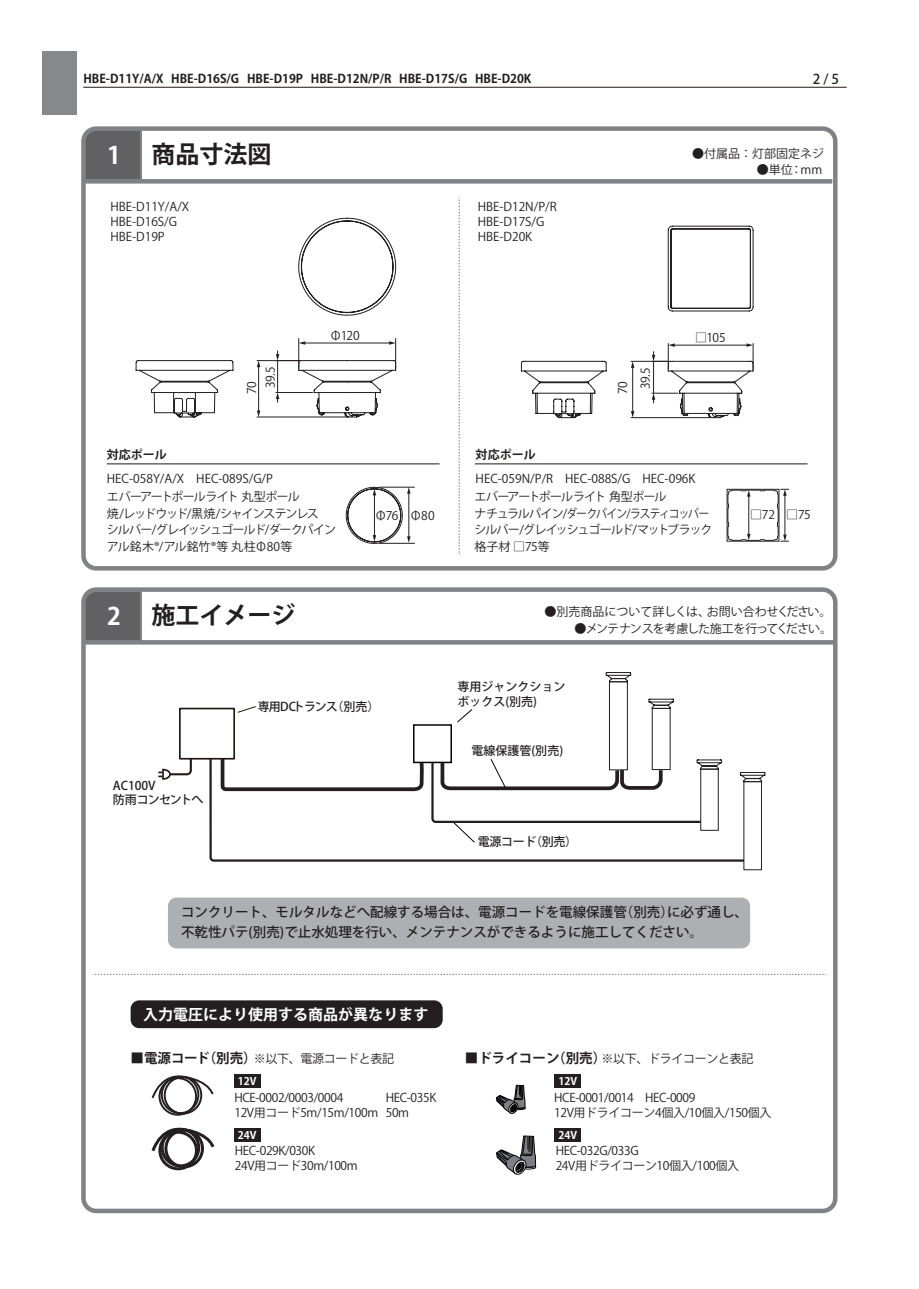
<style>
.page{position:relative;width:919px;height:1289px;background:#fff}
.page>*{position:absolute;margin:0;border:0;box-sizing:border-box;transform-origin:0 0}
.t1{font:700 24px "Koz Go Pro";color:#231f20}
.t2{font:700 24px "Koz Go Pro";color:#fff}
.t3{font:700 15px "Koz Go Pro";color:#fff}
.t4{font:500 13.5px/19.5px "Koz Go Pro";color:#231f20}
.t5{font:700 13.5px "Koz Go Pro";color:#231f20}
.t6{font:12px/14.4px "Koz Go Pro";letter-spacing:-.03em;color:#231f20}
.t7{font:12px/16.5px "Koz Go Pro";letter-spacing:-.075em;color:#231f20}
.t8{font:12px/15px "Koz Go Pro";color:#231f20}
.t9{font:700 12px "Koz Go Pro";color:#231f20}
.t10{font:500 12px/15px "Koz Go Pro";color:#231f20}
.t11{font:12px "Koz Go Pro";letter-spacing:-.08em;color:#231f20}
.t12{font:500 12px "Koz Go Pro";letter-spacing:-.08em;color:#231f20}
.t13{font:700 10.5px "Koz Go Pro";color:#fff}
</style>
<div class="page">
<div style="left:43px;top:51px;width:34px;height:63px;background:#86888b"></div>
<hr style="left:83px;top:87px;width:763px;height:1px;background:#211814">
<div style="left:86px;top:131px;width:56px;height:48px;background:#616164"></div>
<div style="left:81px;top:126px;width:756px;height:444px;border:4px solid #808285;border-radius:13px"></div>
<hr style="left:83px;top:179px;width:749px;height:4px;background:#808285">
<svg style="left:458px;top:197px;width:2px;height:358px"></svg>
<div style="left:652px;top:708px;width:18px;height:61px;border:1px solid #231f20"></div>
<div style="left:609px;top:681px;width:18px;height:89px;border:1px solid #231f20"></div>
<div style="left:86px;top:592px;width:56px;height:48px;background:#616164"></div>
<div style="left:81px;top:587px;width:756px;height:626px;border:4px solid #808285;border-radius:13px"></div>
<hr style="left:85px;top:640px;width:749px;height:4px;background:#808285">
<div style="left:168px;top:897px;width:582px;height:51px;background:#aeafb3;border-radius:9px"></div>
<div style="left:131px;top:1000px;width:311px;height:28px;background:#231f20;border-radius:9px"></div>
<svg style="left:93px;top:974px;width:733px;height:1px"></svg>
<div style="left:413px;top:724px;width:39px;height:39px;border:2px solid #060304"></div>
<svg style="left:457px;top:709px;width:15px;height:13px"></svg>
<svg style="left:208px;top:759px;width:538px;height:103px"></svg>
<svg style="left:158px;top:759px;width:35px;height:21px"></svg>
<div style="left:179px;top:707px;width:56px;height:52px;border:2px solid #211814"></div>
<svg style="left:237px;top:706px;width:19px;height:6px"></svg>
<svg style="left:495px;top:1084px;width:30px;height:30px"></svg>
<svg style="left:496px;top:1135px;width:40px;height:40px"></svg>
<div style="left:234px;top:1074px;width:26px;height:13px;background:#231f20"></div>
<div style="left:234px;top:1127px;width:26px;height:14px;background:#231f20"></div>
<div style="left:554px;top:1074px;width:27px;height:13px;background:#231f20"></div>
<div style="left:554px;top:1127px;width:27px;height:14px;background:#231f20"></div>
<div style="left:161px;top:1075px;width:38px;height:39px;border:2px solid #231f20;border-radius:50%"></div>
<div style="left:158px;top:1077px;width:39px;height:38px;border:2px solid #231f20;border-radius:50%"></div>
<div style="left:164px;top:1076px;width:38px;height:38px;border:2px solid #231f20;border-radius:50%"></div>
<svg style="left:151px;top:1075px;width:63px;height:25px"></svg>
<div style="left:161px;top:1127px;width:39px;height:40px;border:3px solid #231f20;border-radius:50%"></div>
<div style="left:158px;top:1130px;width:40px;height:40px;border:3px solid #231f20;border-radius:50%"></div>
<div style="left:164px;top:1128px;width:40px;height:40px;border:3px solid #231f20;border-radius:50%"></div>
<svg style="left:151px;top:1127px;width:64px;height:27px"></svg>
<hr style="left:107px;top:463px;width:332px;height:1px;background:#221713">
<hr style="left:475px;top:463px;width:332px;height:1px;background:#221713">
<hr style="left:379px;top:487px;width:35px;height:1px;background:#231f20">
<hr style="left:379px;top:543px;width:35px;height:1px;background:#231f20">
<svg style="left:727px;top:489px;width:61px;height:53px"></svg>
<hr style="left:632px;top:366px;width:1px;height:46px;background:#231f20">
<svg style="left:631px;top:362px;width:3px;height:6px"></svg>
<svg style="left:631px;top:411px;width:3px;height:6px"></svg>
<hr style="left:631px;top:417px;width:79px;height:1px;background:#231f20">
<hr style="left:631px;top:361px;width:37px;height:1px;background:#231f20">
<svg style="left:651px;top:343px;width:102px;height:75px"></svg>
<svg style="left:521px;top:361px;width:85px;height:57px"></svg>
<svg style="left:605px;top:672px;width:26px;height:10px"></svg>
<svg style="left:648px;top:698px;width:26px;height:11px"></svg>
<svg style="left:219px;top:750px;width:503px;height:92px"></svg>
<svg style="left:739px;top:772px;width:26px;height:10px"></svg>
<svg style="left:667px;top:226px;width:86px;height:85px"></svg>
<hr style="left:304px;top:343px;width:86px;height:1px;background:#231f20">
<svg style="left:389px;top:341px;width:6px;height:4px"></svg>
<svg style="left:299px;top:341px;width:6px;height:4px"></svg>
<hr style="left:298px;top:338px;width:1px;height:31px;background:#231f20">
<hr style="left:395px;top:338px;width:1px;height:31px;background:#231f20">
<hr style="left:258px;top:366px;width:1px;height:45px;background:#231f20">
<svg style="left:257px;top:361px;width:3px;height:6px"></svg>
<svg style="left:257px;top:410px;width:3px;height:7px"></svg>
<hr style="left:257px;top:417px;width:90px;height:1px;background:#231f20">
<hr style="left:257px;top:360px;width:43px;height:1px;background:#231f20">
<svg style="left:276px;top:351px;width:120px;height:66px"></svg>
<svg style="left:136px;top:360px;width:97px;height:57px"></svg>
<svg style="left:298px;top:218px;width:98px;height:97px"></svg>
<svg style="left:346px;top:487px;width:64px;height:56px"></svg>
<p class="t9" style="left:83px;top:71px;width:449px">HBE-D11Y/A/X HBE-D16S/G HBE-D19P HBE-D12N/P/R HBE-D17S/G HBE-D20K</p>
<p class="t4" style="left:812px;top:70px;width:28px">2 / 5</p>
<h1 class="t2" style="left:107px;top:140px;width:15px">1</h1>
<h1 class="t1" style="left:151px;top:139px;width:122px">商品寸法図</h1>
<p class="t8" style="left:692px;top:147px;width:133px">●付属品：灯部固定ネジ</p>
<p class="t6" style="left:756px;top:163px;width:67px">●単位：mm</p>
<p class="t8" style="left:110px;top:199px;width:80px">HBE-D11Y/A/X<br>HBE-D16S/G<br>HBE-D19P</p>
<p class="t8" style="left:477px;top:199px;width:80px">HBE-D12N/P/R<br>HBE-D17S/G<br>HBE-D20K</p>
<p class="t6" style="left:330px;top:329px;width:31px">Φ120</p>
<p class="t6" style="left:695px;top:331px;width:32px">□105</p>
<p class="t6" style="left:245px;top:394px;width:14px;rotate:-90deg">70</p>
<p class="t6" style="left:263px;top:388px;width:24px;rotate:-90deg">39.5</p>
<p class="t6" style="left:615px;top:394px;width:14px;rotate:-90deg">70</p>
<p class="t6" style="left:638px;top:389px;width:24px;rotate:-90deg">39.5</p>
<p class="t9" style="left:107px;top:447px;width:61px">対応ポール</p>
<p class="t6" style="left:107px;top:470px;width:194px;line-height:18px">HEC-058Y/A/X　HEC-089S/G/P<br>エバーアートポールライト 丸型ポール</p>
<p class="t7" style="left:107px;top:505px;width:231px">焼/レッドウッド/黒焼/シャインステンレス<br>シルバー/グレイッシュゴールド/ダークパインアル銘木®/アル銘竹®等 丸柱Φ80等</p>
<h1 class="t2" style="left:107px;top:601px;width:15px">2</h1>
<h1 class="t1" style="left:151px;top:600px;width:146px">施工イメージ</h1>
<p class="t9" style="left:475px;top:447px;width:61px">対応ポール</p>
<p class="t8" style="left:475px;top:471px;width:221px">HEC-059N/P/R　HEC-088S/G　HEC-096K</p>
<p class="t7" style="left:474px;top:489px;width:239px">エバーアートポールライト 角型ポール<br>ナチュラルパイン/ダークパイン/ラスティコッパーシルバー/グレイッシュゴールド/マットブラック格子材 □75等</p>
<p class="t6" style="left:375px;top:508px;width:61px">Φ76 Φ80</p>
<p class="t6" style="left:750px;top:508px;width:62px">□72 □75</p>
<p class="t8" style="left:544px;top:604px;width:289px">●別売商品について詳しくは、お問い合わせください。</p>
<p class="t11" style="left:574px;top:620px;width:259px">●メンテナンスを考慮した施工を行ってください。</p>
<p class="t10" style="left:113px;top:779px;width:92px;line-height:14.2px">AC100V<br>防雨コンセントへ</p>
<p class="t12" style="left:258px;top:698px;width:123px">専用DCトランス（別売）</p>
<p class="t10" style="left:457px;top:680px;width:109px">専用ジャンクションボックス(別売)</p>
<p class="t10" style="left:471px;top:743px;width:93px">電線保護管(別売)</p>
<p class="t10" style="left:477px;top:834px;width:101px">電源コード（別売）</p>
<p class="t4" style="left:181px;top:903px;width:568px">コンクリート、モルタルなどへ配線する場合は、電源コードを電線保護管（別売）に必ず通し、不乾性パテ(別売)で止水処理を行い、メンテナンスができるように施工してください。</p>
<p class="t3" style="left:143px;top:1004px;width:286px">入力電圧により使用する商品が異なります</p>
<p class="t5" style="left:131px;top:1048px;width:128px">■電源コード（別売）</p>
<p class="t5" style="left:465px;top:1048px;width:143px">■ドライコーン（別売）</p>
<p class="t13" style="left:238px;top:1074px;width:20px">12V</p>
<p class="t6" style="left:254px;top:1051px;width:142px">※以下、電源コードと表記</p>
<p class="t6" style="left:601px;top:1051px;width:153px">※以下、ドライコーンと表記</p>
<p class="t13" style="left:558px;top:1074px;width:20px">12V</p>
<p class="t6" style="left:234px;top:1091px;width:145px">HCE-0002/0003/0004<br>12V用コード5m/15m/100m</p>
<p class="t6" style="left:386px;top:1091px;width:52px">HEC-035K<br>50m</p>
<p class="t6" style="left:554px;top:1091px;width:219px">HCE-0001/0014　HEC-0009<br>12V用ドライコーン4個入/10個入/150個入</p>
<p class="t6" style="left:555px;top:1143px;width:185px">HEC-032G/033G<br>24V用ドライコーン10個入/100個入</p>
<p class="t13" style="left:238px;top:1128px;width:20px">24V</p>
<p class="t13" style="left:558px;top:1128px;width:20px">24V</p>
<p class="t6" style="left:235px;top:1143px;width:124px">HEC-029K/030K<br>24V用コード30m/100m</p>
</div>
